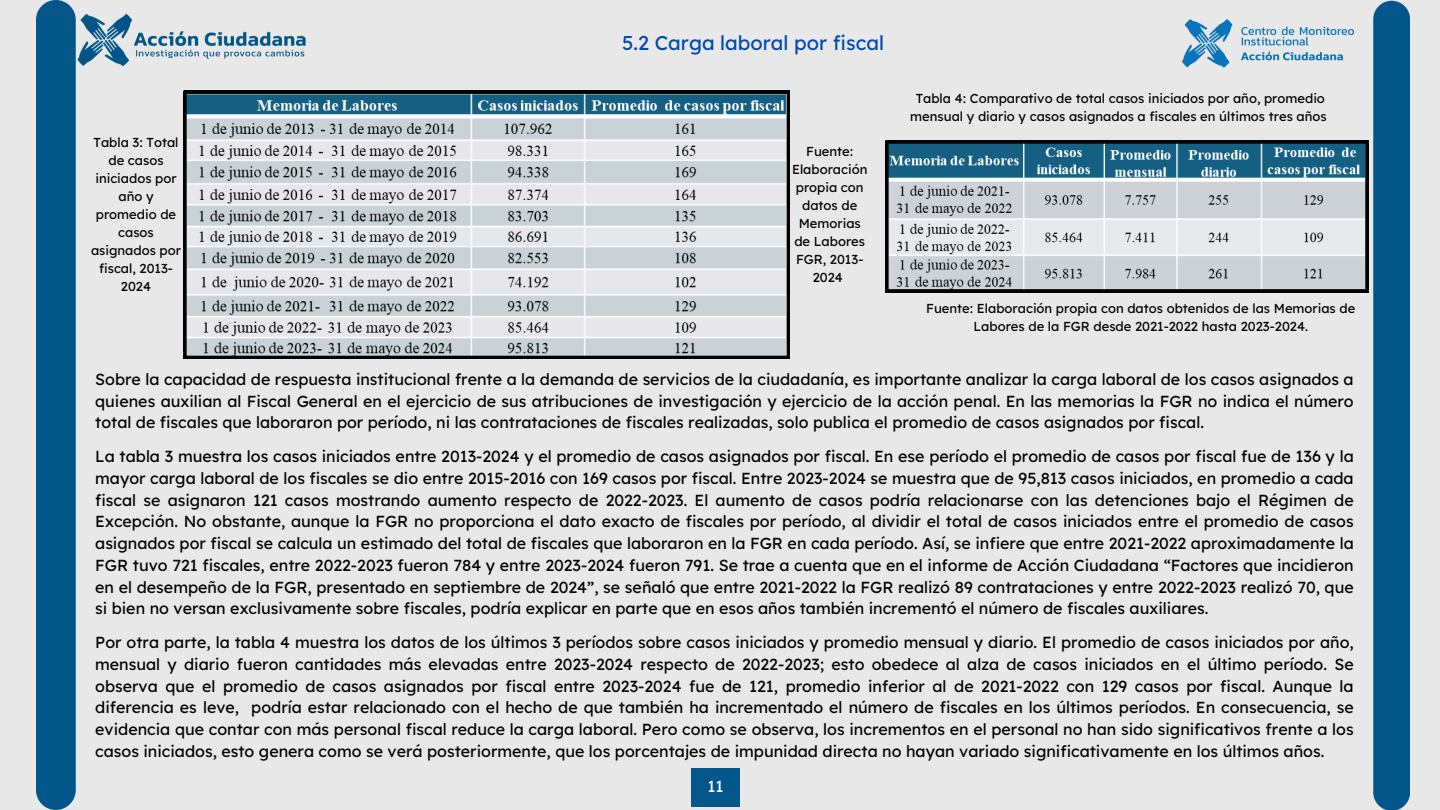
<style>
.page{position:relative;width:1440px;height:810px;background:#e8e8e8}
.page>*{position:absolute;margin:0;border:0;box-sizing:border-box;transform-origin:0 0}
.t1{font:20px "Lexend Deca";color:#004aad}
.t2{font:16px/21.8px "Lexend Deca";color:#000;text-align:justify}
.t3{font:16px "Lexend Deca";color:#fff}
.t4{font:13px/18px "Lexend Deca";color:#000;text-align:center}
</style>
<div class="page">
<div style="left:691px;top:768px;width:49px;height:38px;background:#02568a"></div>
<div style="left:36px;top:0;width:40px;height:810px;background:#02568a;border-radius:20px"></div>
<div style="left:1373px;top:1px;width:37px;height:809px;background:#02568a;border-radius:18px"></div>
<img style="left:64px;top:1px;width:242px;height:86px">
<svg style="left:184px;top:91px;width:606px;height:268px"></svg>
<svg style="left:886px;top:141px;width:482px;height:151px"></svg>
<img style="left:1182px;top:19px;width:173px;height:49px">
<p class="t1" style="left:622px;top:30px;width:263px">5.2 Carga laboral por fiscal</p>
<p class="t4" style="left:91px;top:134px;width:91px">Tabla 3: Total de casos iniciados por año y promedio de casos asignados por fiscal, 2013-<br>2024</p>
<p class="t4" style="left:792px;top:143px;width:77px">Fuente:<br>Elaboración propia con datos de<br>Memorias de Labores<br>FGR, 2013-<br>2024</p>
<p class="t4" style="left:910px;top:89px;width:418px">Tabla 4: Comparativo de total casos iniciados por año, promedio mensual y diario y casos asignados a fiscales en últimos tres años</p>
<p class="t4" style="left:926px;top:300px;width:431px">Fuente: Elaboración propia con datos obtenidos de las Memorias de<br>Labores de la FGR desde 2021-2022 hasta 2023-2024.</p>
<p class="t2" style="left:95px;top:368px;width:1260px">Sobre la capacidad de respuesta institucional frente a la demanda de servicios de la ciudadanía, es importante analizar la carga laboral de los casos asignados a quienes auxilian al Fiscal General en el ejercicio de sus atribuciones de investigación y ejercicio de la acción penal. En las memorias la FGR no indica el número total de fiscales que laboraron por período, ni las contrataciones de fiscales realizadas, solo publica el promedio de casos asignados por fiscal.</p>
<h1 class="t2" style="left:95px;top:445px;width:1260px">La tabla 3 muestra los casos iniciados entre 2013-2024 y el promedio de casos asignados por fiscal. En ese período el promedio de casos por fiscal fue de 136 y la mayor carga laboral de los fiscales se dio entre 2015-2016 con 169 casos por fiscal. Entre 2023-2024 se muestra que de 95,813 casos iniciados, en promedio a cada fiscal se asignaron 121 casos mostrando aumento respecto de 2022-2023. El aumento de casos podría relacionarse con las detenciones bajo el Régimen de Excepción. No obstante, aunque la FGR no proporciona el dato exacto de fiscales por período, al dividir el total de casos iniciados entre el promedio de casos asignados por fiscal se calcula un estimado del total de fiscales que laboraron en la FGR en cada período. Así, se infiere que entre 2021-2022 aproximadamente la FGR tuvo 721 fiscales, entre 2022-2023 fueron 784 y entre 2023-2024 fueron 791. Se trae a cuenta que en el informe de Acción Ciudadana “Factores que incidieron en el desempeño de la FGR, presentado en septiembre de 2024”, se señaló que entre 2021-2022 la FGR realizó 89 contrataciones y entre 2022-2023 realizó 70, que si bien no versan exclusivamente sobre fiscales, podría explicar en parte que en esos años también incrementó el número de fiscales auxiliares.</h1>
<p class="t2" style="left:95px;top:631px;width:1260px">Por otra parte, la tabla 4 muestra los datos de los últimos 3 períodos sobre casos iniciados y promedio mensual y diario. El promedio de casos iniciados por año, mensual y diario fueron cantidades más elevadas entre 2023-2024 respecto de 2022-2023; esto obedece al alza de casos iniciados en el último período. Se observa que el promedio de casos asignados por fiscal entre 2023-2024 fue de 121, promedio inferior al de 2021-2022 con 129 casos por fiscal. Aunque la diferencia es leve, podría estar relacionado con el hecho de que también ha incrementado el número de fiscales en los últimos períodos. En consecuencia, se evidencia que contar con más personal fiscal reduce la carga laboral. Pero como se observa, los incrementos en el personal no han sido significativos frente a los casos iniciados, esto genera como se verá posteriormente, que los porcentajes de impunidad directa no hayan variado significativamente en los últimos años.</p>
<p class="t3" style="left:708px;top:776px;width:17px">11</p>
</div>
